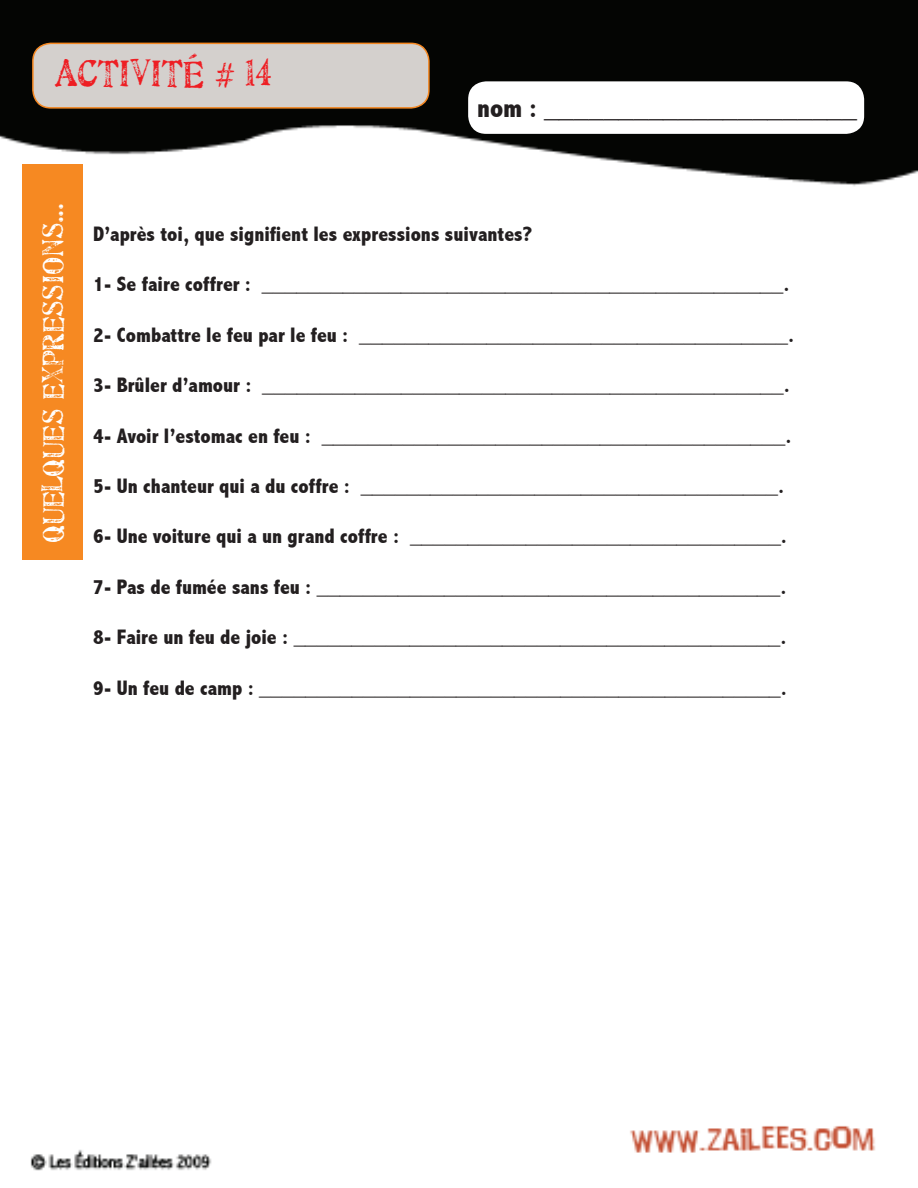
<style>
.page{position:relative;width:918px;height:1188px;background:#fff}
.page>*{position:absolute;margin:0;border:0;box-sizing:border-box;transform-origin:0 0}
.t1{font:500 37.5px "Artistamp";color:#ee1e23}
.t2{font:500 30px "Artistamp";color:#fff}
.t3{font:800 condensed 27px "Abadi";color:#231f20}
.t4{font:800 condensed 21px "Abadi";color:#231f20}
</style>
<div class="page">
<img style="left:0;top:0;width:918px;height:1171px">
<div style="left:33px;top:43px;width:396px;height:65px;background:#d4d0cd;border-radius:18px"></div>
<div style="left:32px;top:43px;width:398px;height:66px;border:2px solid #f58822;border-radius:18px"></div>
<div style="left:468px;top:81px;width:396px;height:53px;background:#fff;border-radius:18px"></div>
<div style="left:22px;top:165px;width:61px;height:395px;background:#f68922"></div>
<h1 class="t1" style="left:55px;top:53px;width:219px">ACTIVITÉ # 14</h1>
<p class="t3" style="left:477px;top:93px;width:381px">nom : _____________________</p>
<h2 class="t2" style="left:37px;top:543px;width:341px;rotate:-90deg">quelques expressions...</h2>
<p class="t4" style="left:93px;top:222px;width:441px">D’après toi, que signifient les expressions suivantes?</p>
<p class="t4" style="left:93px;top:272px;width:698px">1- Se faire coffrer : _____________________________________________.</p>
<p class="t4" style="left:93px;top:323px;width:703px">2- Combattre le feu par le feu : _____________________________________.</p>
<p class="t4" style="left:93px;top:373px;width:698px">3- Brûler d’amour : _____________________________________________.</p>
<p class="t4" style="left:93px;top:423px;width:700px">4- Avoir l’estomac en feu : ________________________________________.</p>
<p class="t4" style="left:93px;top:474px;width:693px">5- Un chanteur qui a du coffre : ____________________________________.</p>
<p class="t4" style="left:93px;top:524px;width:696px">6- Une voiture qui a un grand coffre : ________________________________.</p>
<p class="t4" style="left:93px;top:575px;width:695px">7- Pas de fumée sans feu : ________________________________________.</p>
<p class="t4" style="left:93px;top:625px;width:695px">8- Faire un feu de joie : __________________________________________.</p>
<p class="t4" style="left:93px;top:675px;width:696px">9- Un feu de camp : _____________________________________________.</p>
</div>
